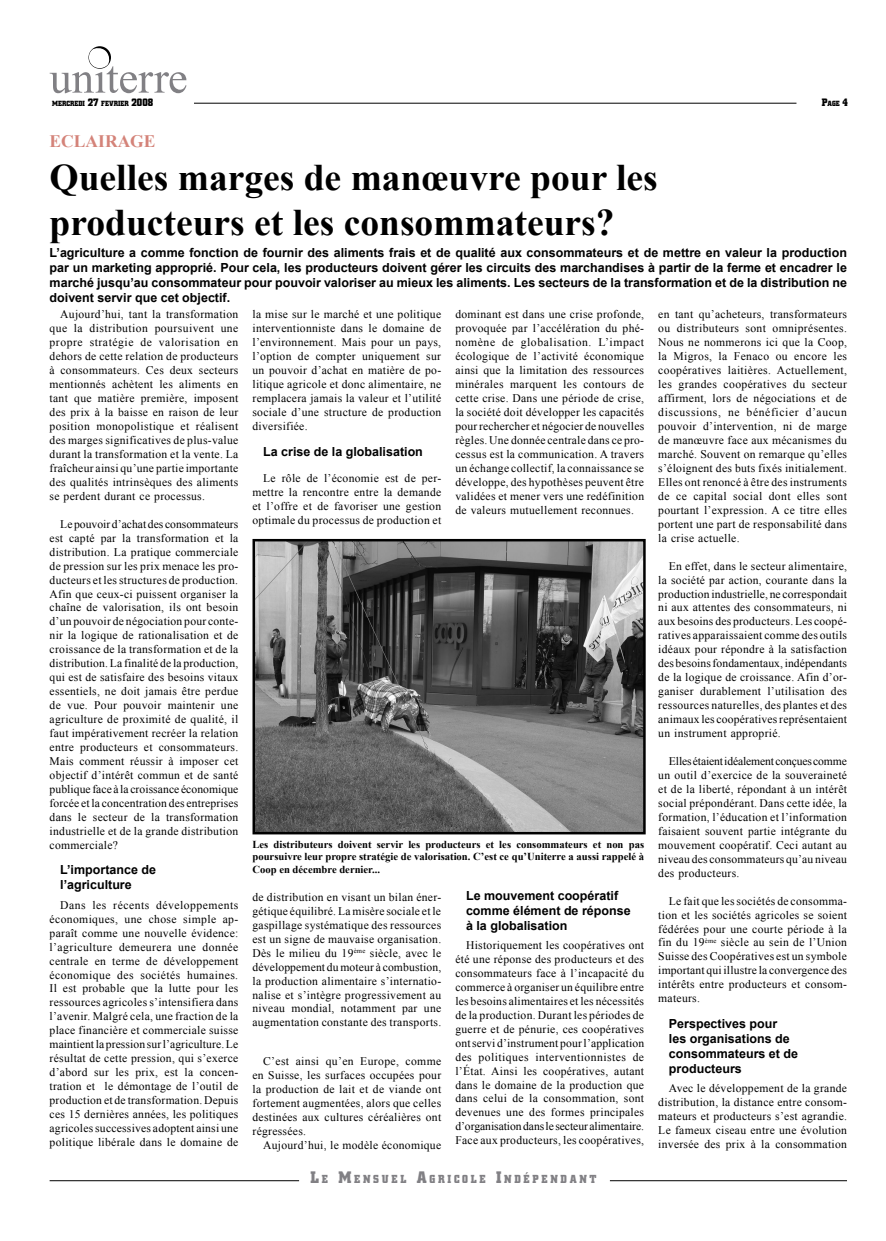
<style>
.page{position:relative;width:886px;height:1241px;background:#fff}
.page>*{position:absolute;margin:0;border:0;box-sizing:border-box;transform-origin:0 0}
.t1{font:700 37.5px/45px "Times New Roman";color:#000}
.t2{font:700 17.5px "Times New Roman";color:#d48379}
.t3{font:700 12.5px/15px "Arial";color:#000}
.t4{font:700 11.75px "Square Slabserif 711 BT";letter-spacing:.255em;color:#818084;scale:.9 1}
.t5{font:11.62px/14px "Times New Roman";letter-spacing:.025em;color:#000;text-align:justify}
.t6{font:700 10.62px/12.8px "Times New Roman";color:#000;text-align:justify}
.t7{font:700 7.62px "Square Slabserif 711 BT";color:#000;scale:.9 1}
.s1{font-size:10.88px}
.s2{font-size:16.88px}
</style>
<div class="page">
<svg style="left:50px;top:47px;width:136px;height:46px"></svg>
<hr style="left:194px;top:103px;width:602px;height:1px;background:#000">
<hr style="left:50px;top:1180px;width:249px;height:1px;background:#000">
<hr style="left:610px;top:1180px;width:237px;height:1px;background:#000">
<img style="left:255px;top:542px;width:388px;height:289px">
<div style="left:252px;top:539px;width:394px;height:295px;border:2px solid #000"></div>
<p class="t7" style="left:52px;top:98px;width:114px">MERCREDI <span class="s1">27</span> FEVRIER <span class="s1">2008</span></p>
<p class="t7" style="left:822px;top:98px;width:31px"><span class="s1">P</span>AGE <span class="s1">4</span></p>
<h2 class="t2" style="left:50px;top:129px;width:13px">eclairage</h2>
<h1 class="t1" style="left:50px;top:154px;width:609px">Quelles marges de manœuvre pour les producteurs et les consommateurs?</h1>
<p class="t3" style="left:50px;top:246px;width:799px;text-align:justify">L’agriculture a comme fonction de fournir des aliments frais et de qualité aux consommateurs et de mettre en valeur la production par un marketing approprié. Pour cela, les producteurs doivent gérer les circuits des marchandises à partir de la ferme et encadrer le marché jusqu’au consommateur pour pouvoir valoriser au mieux les aliments. Les secteurs de la transformation et de la distribution ne doivent servir que cet objectif.</p>
<p class="t5" style="left:50px;top:307px;width:190px;text-indent:11px">Aujourd’hui, tant la transformation que la distribution poursuivent une propre stratégie de valorisation en dehors de cette relation de producteurs à consommateurs. Ces deux secteurs mentionnés achètent les aliments en tant que matière première, imposent des prix à la baisse en raison de leur position monopolistique et réalisent des marges significatives de plus-value durant la transformation et la vente. La fraîcheur ainsi qu’une partie importante des qualités intrinsèques des aliments se perdent durant ce processus.</p>
<p class="t5" style="left:50px;top:516px;width:190px;text-indent:11px">Le pouvoir d’achat des consommateurs est capté par la transformation et la distribution. La pratique commerciale de pression sur les prix menace les pro&shy;ducteurs et les structures de production.<br>Afin que ceux-ci puissent organiser la chaîne de valorisation, ils ont besoin d’un pouvoir de négociation pour conte&shy;nir la logique de rationalisation et de croissance de la transformation et de la distribution. La finalité de la production, qui est de satisfaire des besoins vitaux essentiels, ne doit jamais être perdue de vue. Pour pouvoir maintenir une agriculture de proximité de qualité, il faut impérativement recréer la relation entre producteurs et consommateurs.<br>Mais comment réussir à imposer cet objectif d’intérêt commun et de santé publique face à la croissance économique forcée et la concentration des entreprises dans le secteur de la transformation industrielle et de la grande distribution commerciale?</p>
<p class="t3" style="left:60px;top:862px;width:97px">L’importance de l’agriculture</p>
<p class="t5" style="left:50px;top:897px;width:190px;text-indent:11px">Dans les récents développements économiques, une chose simple ap&shy;paraît comme une nouvelle évidence: l’agriculture demeurera une donnée centrale en terme de développement économique des sociétés humaines.<br>Il est probable que la lutte pour les ressources agricoles s’intensifiera dans l’avenir. Malgré cela, une fraction de la place financière et commerciale suisse maintient la pression sur l’agriculture. Le résultat de cette pression, qui s’exerce d’abord sur les prix, est la concen&shy;tration et le démontage de l’outil de production et de transformation. Depuis ces 15 dernières années, les politiques agricoles successives adoptent ainsi une politique libérale dans le domaine de</p>
<p class="t5" style="left:252px;top:307px;width:190px">la mise sur le marché et une politique interventionniste dans le domaine de l’environnement. Mais pour un pays, l’option de compter uniquement sur un pouvoir d’achat en matière de po&shy;litique agricole et donc alimentaire, ne remplacera jamais la valeur et l’utilité sociale d’une structure de production diversifiée.</p>
<p class="t3" style="left:263px;top:444px;width:161px">La crise de la globalisation</p>
<p class="t5" style="left:252px;top:471px;width:190px;text-indent:11px">Le rôle de l’économie est de per&shy;mettre la rencontre entre la demande et l’offre et de favoriser une gestion optimale du processus de production et</p>
<p class="t5" style="left:658px;top:307px;width:190px">en tant qu’acheteurs, transformateurs ou distributeurs sont omniprésentes.<br>Nous ne nommerons ici que la Coop, la Migros, la Fenaco ou encore les coopératives laitières. Actuellement, les grandes coopératives du secteur affirment, lors de négociations et de discussions, ne bénéficier d’aucun pouvoir d’intervention, ni de marge de manœuvre face aux mécanismes du marché. Souvent on remarque qu’elles s’éloignent des buts fixés initialement.<br>Elles ont renoncé à être des instruments de ce capital social dont elles sont pourtant l’expression. A ce titre elles portent une part de responsabilité dans la crise actuelle.</p>
<p class="t5" style="left:658px;top:558px;width:190px;text-indent:11px">En effet, dans le secteur alimentaire, la société par action, courante dans la production industrielle, ne correspondait ni aux attentes des consommateurs, ni aux besoins des producteurs. Les coopé&shy;ratives apparaissaient comme des outils idéaux pour répondre à la satisfaction des besoins fondamentaux, indépendants de la logique de croissance. Afin d’or&shy;ganiser durablement l’utilisation des ressources naturelles, des plantes et des animaux les coopératives représentaient un instrument approprié.</p>
<p class="t5" style="left:658px;top:753px;width:190px;text-indent:11px">Elles étaient idéalement conçues comme un outil d’exercice de la souveraineté et de la liberté, répondant à un intérêt social prépondérant. Dans cette idée, la formation, l’éducation et l’information faisaient souvent partie intégrante du mouvement coopératif. Ceci autant au niveau des consommateurs qu’au niveau des producteurs.</p>
<p class="t5" style="left:658px;top:893px;width:190px;text-indent:11px">Le fait que les sociétés de consomma&shy;tion et les sociétés agricoles se soient fédérées pour une courte période à la fin du 19<sup>ème</sup> siècle au sein de l’Union Suisse des Coopératives est un symbole important qui illustre la convergence des intérêts entre producteurs et consom&shy;mateurs.</p>
<p class="t3" style="left:669px;top:1016px;width:131px">Perspectives pour<br>les organisations de consommateurs et de producteurs</p>
<p class="t5" style="left:658px;top:1080px;width:190px;text-indent:11px">Avec le développement de la grande distribution, la distance entre consom&shy;mateurs et producteurs s’est agrandie.<br>Le fameux ciseau entre une évolution inversée des prix à la consommation</p>
<p class="t5" style="left:455px;top:307px;width:190px">dominant est dans une crise profonde, provoquée par l’accélération du phé&shy;nomène de globalisation. L’impact écologique de l’activité économique ainsi que la limitation des ressources minérales marquent les contours de cette crise. Dans une période de crise, la société doit développer les capacités pour rechercher et négocier de nouvelles règles. Une donnée centrale dans ce pro&shy;cessus est la communication. A travers un échange collectif, la connaissance se développe, des hypothèses peuvent être validées et mener vers une redéfinition de valeurs mutuellement reconnues.</p>
<p class="t6" style="left:252px;top:837px;width:393px">Les distributeurs doivent servir les producteurs et les consommateurs et non pas poursuivre leur propre stratégie de valorisation. C’est ce qu’Uniterre a aussi rappelé à Coop en décembre dernier...</p>
<p class="t3" style="left:466px;top:888px;width:166px">Le mouvement coopératif comme élément de réponse à la globalisation</p>
<p class="t5" style="left:455px;top:937px;width:190px;text-indent:11px">Historiquement les coopératives ont été une réponse des producteurs et des consommateurs face à l’incapacité du commerce à organiser un équilibre entre les besoins alimentaires et les nécessités de la production. Durant les périodes de guerre et de pénurie, ces coopératives ont servi d’instrument pour l’application des politiques interventionnistes de l’État. Ainsi les coopératives, autant dans le domaine de la production que dans celui de la consommation, sont devenues une des formes principales d’organisation dans le secteur alimentaire.<br>Face aux producteurs, les coopératives,</p>
<p class="t5" style="left:252px;top:889px;width:190px">de distribution en visant un bilan éner&shy;gétique équilibré. La misère sociale et le gaspillage systématique des ressources est un signe de mauvaise organisation.<br>Dès le milieu du 19<sup>ème</sup> siècle, avec le développement du moteur à combustion, la production alimentaire s’internatio&shy;nalise et s’intègre progressivement au niveau mondial, notamment par une augmentation constante des transports.</p>
<p class="t5" style="left:252px;top:1053px;width:190px;text-indent:11px">C’est ainsi qu’en Europe, comme en Suisse, les surfaces occupées pour la production de lait et de viande ont fortement augmentées, alors que celles destinées aux cultures céréalières ont régressées.</p>
<p class="t5" style="left:263px;top:1137px;width:180px">Aujourd’hui, le modèle économique</p>
<p class="t4" style="left:311px;top:1171px;width:319px"><span class="s2">L</span>E <span class="s2">M</span>ENSUEL <span class="s2">A</span>GRICOLE <span class="s2">I</span>NDÉPENDANT</p>
</div>
